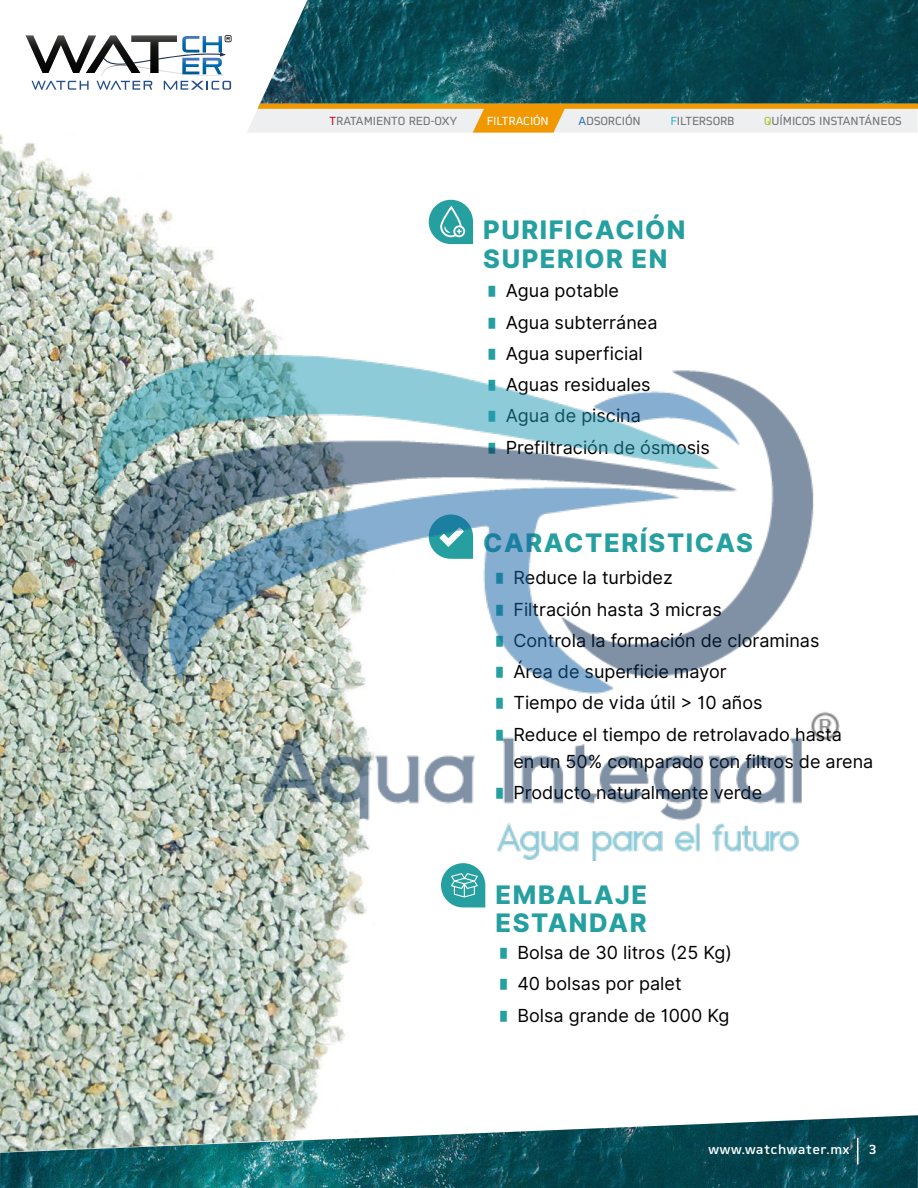
<style>
.page{position:relative;width:918px;height:1188px;background:#fff}
.page>*{position:absolute;margin:0;border:0;box-sizing:border-box;transform-origin:0 0}
.t1{font:800 25.5px/28.5px "Inter";letter-spacing:.06em;color:#259fa0}
.t2{font:18px/31.2px "Inter";color:#000}
.t3{font:500 13.5px "Martian B Thai";letter-spacing:.045em;color:#fff}
.t4{font:11.55px "Martian B Thai";color:#737277}
.t5{font:11.55px "Martian B Thai";letter-spacing:-.01em;color:#fff}
.s1{color:#bc0b25}
.s2{color:#2e73b5}
.s3{color:#31b4c9}
.s4{color:#a8c531}
</style>
<div class="page">
<img style="left:259px;top:0;width:659px;height:104px">
<svg style="left:247px;top:104px;width:671px;height:29px;background:#efd8b1"></svg>
<svg style="left:26px;top:35px;width:206px;height:55px"></svg>
<img style="left:0;top:134px;width:367px;height:981px">
<svg style="left:429px;top:200px;width:44px;height:44px"></svg>
<svg style="left:441px;top:863px;width:44px;height:44px"></svg>
<img style="left:0;top:1115px;width:918px;height:73px">
<svg style="left:857px;top:1138px;width:1px;height:26px"></svg>
<img style="left:98px;top:356px;width:742px;height:505px">
<p class="t4" style="left:330px;top:112px;width:129px"><span class="s1">T</span>RATAMIENTO RED-OXY</p>
<p class="t5" style="left:487px;top:112px;width:64px">FILTRACIÓN</p>
<p class="t4" style="left:579px;top:112px;width:64px"><span class="s2">A</span>DSORCIÓN</p>
<p class="t4" style="left:670px;top:112px;width:66px"><span class="s3">F</span>ILTERSORB</p>
<p class="t4" style="left:764px;top:112px;width:139px"><span class="s4">Q</span>UÍMICOS INSTANTÁNEOS</p>
<h1 class="t1" style="left:483px;top:216px;width:204px">PURIFICACIÓN<br>SUPERIOR EN</h1>
<p class="t2" style="left:489px;top:275px;width:223px"><sup>█</sup> Agua potable<br><sup>█</sup> Agua subterránea<br><sup>█</sup> Agua superficial<br><sup>█</sup> Aguas residuales<br><sup>█</sup> Agua de piscina<br><sup>█</sup> Prefiltración de ósmosis</p>
<h1 class="t1" style="left:483px;top:529px;width:271px">CARACTERÍSTICAS</h1>
<p class="t2" style="left:496px;top:562px;width:347px"><sup>█</sup> Reduce la turbidez<br><sup>█</sup> Filtración hasta 3 micras<br><sup>█</sup> Controla la formación de cloraminas<br><sup>█</sup> Área de superficie mayor<br><sup>█</sup> Tiempo de vida útil &gt; 10 años<br><sup>█</sup> Reduce el tiempo de retrolavado hasta</p>
<p class="t2" style="left:496px;top:746px;width:378px;text-indent:17px">en un 50% comparado con filtros de arena <sup>█</sup> Producto naturalmente verde</p>
<h1 class="t1" style="left:496px;top:881px;width:153px">EMBALAJE<br>ESTANDAR</h1>
<p class="t2" style="left:500px;top:937px;width:233px"><sup>█</sup> Bolsa de 30 litros (25 Kg) <sup>█</sup> 40 bolsas por palet<br><sup>█</sup> Bolsa grande de 1000 Kg</p>
<p class="t3" style="left:709px;top:1138px;width:142px">www.watchwater.mx</p>
<p class="t3" style="left:869px;top:1138px;width:9px">3</p>
</div>
